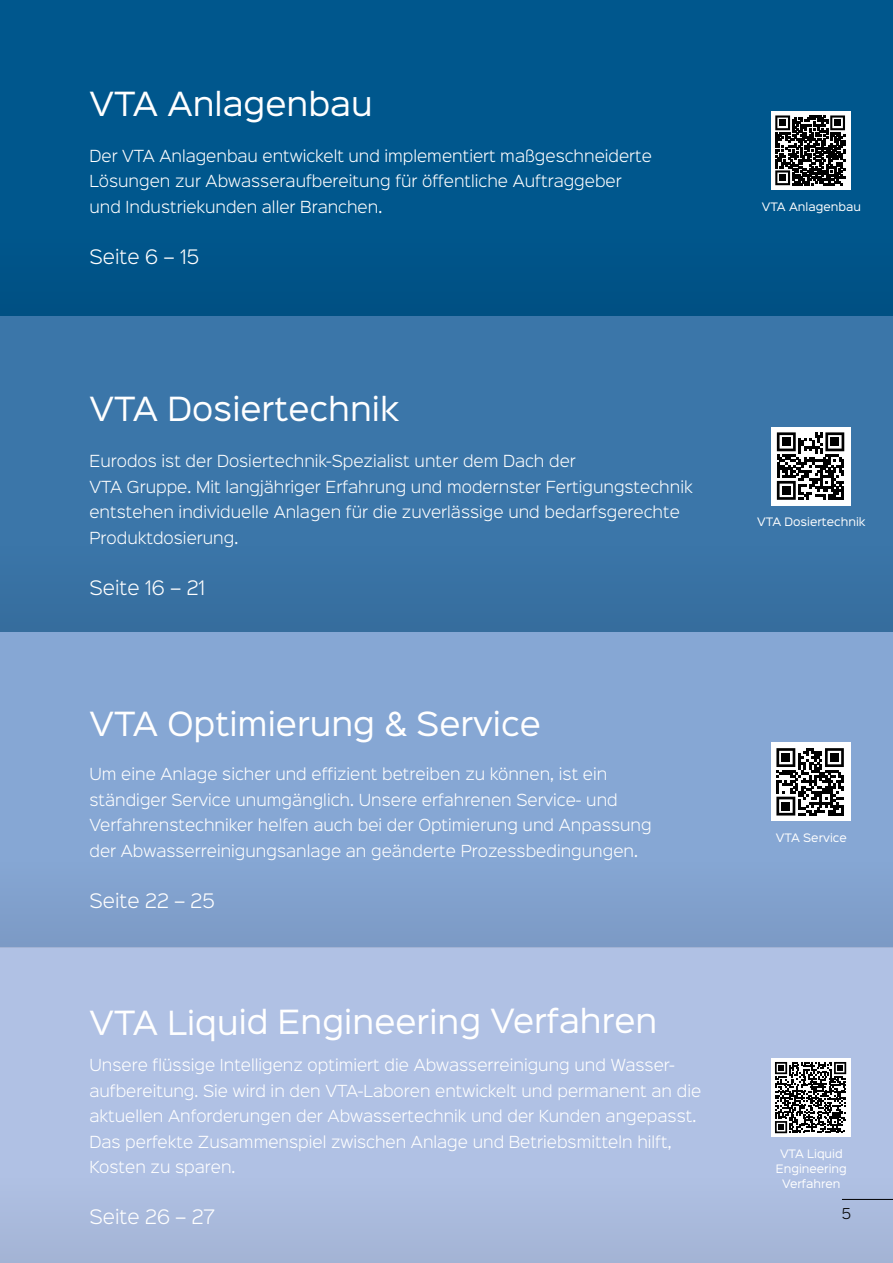
<style>
.page{position:relative;width:893px;height:1263px;background:#fff}
.page>*{position:absolute;margin:0;border:0;box-sizing:border-box;transform-origin:0 0}
.t1{font:30px "Sinkin Sans 400";color:#fff}
.t2{font:300 18px "Sinkin Sans 300";color:#fff}
.t3{font:300 15px/25.5px "Sinkin Sans 300";color:#fff}
.t4{font:300 13.5px "Sinkin Sans 300";color:#000}
.t5{font:10.5px/15px "Sinkin Sans 400";color:#fff;text-align:center}
</style>
<div class="page">
<div style="left:0;top:947px;width:893px;height:316px;background:#b0c1e4"></div>
<div style="left:0;top:631px;width:893px;height:316px;background:#86a7d4"></div>
<div style="left:0;top:0;width:893px;height:316px;background:#00578d"></div>
<div style="left:0;top:316px;width:893px;height:315px;background:#3b76a9"></div>
<div style="left:0;top:231px;width:893px;height:85px;background:#005387"></div>
<div style="left:0;top:546px;width:893px;height:85px;background:#3871a3"></div>
<div style="left:0;top:862px;width:893px;height:85px;background:#81a0cc"></div>
<div style="left:0;top:1178px;width:893px;height:85px;background:#a9badc"></div>
<div style="left:771px;top:427px;width:79px;height:78px;background:#fff"></div>
<svg style="left:777px;top:432px;width:67px;height:68px"></svg>
<div style="left:782px;top:438px;width:8px;height:8px;background:#000"></div>
<div style="left:831px;top:438px;width:8px;height:8px;background:#000"></div>
<div style="left:782px;top:486px;width:8px;height:8px;background:#000"></div>
<div style="left:771px;top:1058px;width:79px;height:79px;background:#fff"></div>
<svg style="left:775px;top:1062px;width:71px;height:71px"></svg>
<div style="left:771px;top:743px;width:79px;height:78px;background:#fff"></div>
<svg style="left:776px;top:748px;width:68px;height:68px"></svg>
<div style="left:782px;top:753px;width:8px;height:9px;background:#000"></div>
<div style="left:830px;top:753px;width:8px;height:9px;background:#000"></div>
<div style="left:782px;top:802px;width:8px;height:8px;background:#000"></div>
<div style="left:771px;top:111px;width:79px;height:78px;background:#fff"></div>
<svg style="left:775px;top:115px;width:70px;height:70px"></svg>
<div style="left:779px;top:120px;width:7px;height:6px;background:#000"></div>
<div style="left:834px;top:120px;width:7px;height:6px;background:#000"></div>
<div style="left:779px;top:175px;width:7px;height:6px;background:#000"></div>
<hr style="left:842px;top:1199px;width:51px;height:1px;background:#000">
<h1 class="t1" style="left:89px;top:79px;width:285px">VTA Anlagenbau</h1>
<p class="t3" style="left:89px;top:142px;width:564px">Der VTA Anlagenbau entwickelt und implementiert maßgeschneiderte<br>Lösungen zur Abwasseraufbereitung für öffentliche Auftraggeber und Industriekunden aller Branchen.</p>
<p class="t2" style="left:89px;top:242px;width:111px">Seite 6 – 15</p>
<h1 class="t1" style="left:89px;top:384px;width:311px">VTA Dosiertechnik</h1>
<p class="t3" style="left:89px;top:447px;width:605px">Eurodos ist der Dosiertechnik-Spezialist unter dem Dach der<br>VTA Gruppe. Mit langjähriger Erfahrung und modernster Fertigungstechnik entstehen individuelle Anlagen für die zuverlässige und bedarfsgerechte Produktdosierung.</p>
<p class="t2" style="left:89px;top:573px;width:117px">Seite 16 – 21</p>
<h1 class="t1" style="left:89px;top:699px;width:453px">VTA Optimierung &amp; Service</h1>
<p class="t3" style="left:89px;top:760px;width:564px">Um eine Anlage sicher und effizient betreiben zu können, ist ein ständiger Service unumgänglich. Unsere erfahrenen Service- und Verfahrenstechniker helfen auch bei der Optimierung und Anpassung der Abwasserreinigungsanlage an geänderte Prozessbedingungen.</p>
<p class="t2" style="left:89px;top:886px;width:127px">Seite 22 – 25</p>
<h1 class="t1" style="left:90px;top:996px;width:570px">VTA Liquid Engineering Verfahren</h1>
<p class="t3" style="left:89px;top:1051px;width:613px">Unsere flüssige Intelligenz optimiert die Abwasserreinigung und Wasser&shy;aufbereitung. Sie wird in den VTA-Laboren entwickelt und permanent an die aktuellen Anforderungen der Abwassertechnik und der Kunden angepasst.<br>Das perfekte Zusammenspiel zwischen Anlage und Betriebsmitteln hilft, Kosten zu sparen.</p>
<p class="t2" style="left:89px;top:1202px;width:127px">Seite 26 – 27</p>
<p class="t5" style="left:762px;top:198px;width:101px">VTA Anlagenbau</p>
<p class="t5" style="left:757px;top:514px;width:110px">VTA Dosiertechnik</p>
<p class="t5" style="left:776px;top:829px;width:72px">VTA Service</p>
<p class="t5" style="left:776px;top:1145px;width:73px">VTA Liquid<br>Engineering<br>Verfahren</p>
<p class="t4" style="left:842px;top:1202px;width:11px">5</p>
</div>
